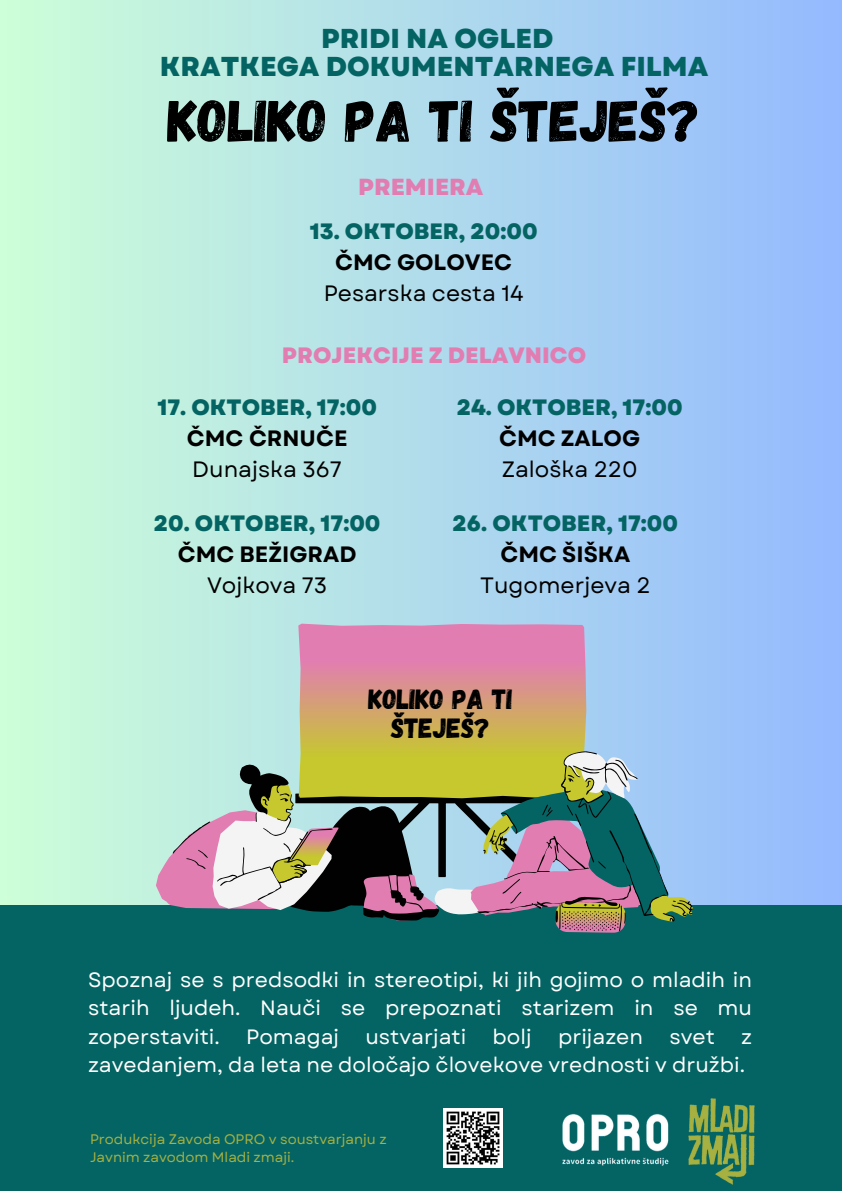
<style>
.page{position:relative;width:842px;height:1191px;background:#fff}
.page>*{position:absolute;margin:0;border:0;box-sizing:border-box;transform-origin:0 0}
.t1{font:58.7px "Gagalin";color:#000}
.t2{font:27.7px/28.9px "Gagalin";color:#000;text-align:center}
.t3{font:800 27.3px "Garet";color:#046463}
.t4{font:800 23.2px "Garet";color:#e27db2}
.t5{font:800 22.2px "Garet";color:#046463}
.t6{font:22.2px "Garet";color:#000}
.t7{font:700 22.2px "Garet";color:#000}
.t8{font:800 22.2px "Garet";color:#e27db2}
.t9{font:20.7px/28.5px "Garet";color:#fff;text-align:justify}
.t10{font:13.8px/18.7px "Garet";color:#a7b141}
</style>
<div class="page">
<div style="left:0;top:0;width:842px;height:1190px;background:linear-gradient(to right,#cdffd8,#94b9ff)"></div>
<div style="left:0;top:905px;width:842px;height:285px;background:#046463"></div>
<img style="left:562px;top:1114px;width:100px;height:52px">
<img style="left:662px;top:1098px;width:93px;height:87px">
<svg style="left:298px;top:623px;width:288px;height:128px;background:#d69989"></svg>
<svg style="left:156px;top:751px;width:537px;height:181px"></svg>
<img style="left:443px;top:1108px;width:59px;height:59px">
<p class="t3" style="left:321px;top:18px;width:234px">PRIDI NA OGLED</p>
<p class="t3" style="left:160px;top:47px;width:550px">KRATKEGA DOKUMENTARNEGA FILMA</p>
<p class="t1" style="left:168px;top:83px;width:534px">KOLIKO PA TI ŠTEJEŠ?</p>
<p class="t4" style="left:358px;top:171px;width:127px">PREMIERA</p>
<p class="t5" style="left:310px;top:215px;width:229px">13. OKTOBER, 20:00</p>
<p class="t7" style="left:335px;top:246px;width:178px">ČMC GOLOVEC</p>
<p class="t6" style="left:324px;top:277px;width:201px">Pesarska cesta 14</p>
<p class="t8" style="left:282px;top:339px;width:306px">PROJEKCIJE Z DELAVNICO</p>
<p class="t5" style="left:157px;top:391px;width:221px">17. OKTOBER, 17:00</p>
<p class="t7" style="left:187px;top:422px;width:162px">ČMC ČRNUČE</p>
<p class="t6" style="left:192px;top:453px;width:151px">Dunajska 367</p>
<p class="t5" style="left:154px;top:507px;width:228px">20. OKTOBER, 17:00</p>
<p class="t7" style="left:178px;top:538px;width:180px">ČMC BEŽIGRAD</p>
<p class="t6" style="left:207px;top:569px;width:122px">Vojkova 73</p>
<p class="t5" style="left:457px;top:391px;width:227px">24. OKTOBER, 17:00</p>
<p class="t7" style="left:499px;top:422px;width:143px">ČMC ZALOG</p>
<p class="t6" style="left:502px;top:453px;width:138px">Zaloška 220</p>
<p class="t5" style="left:453px;top:507px;width:227px">26. OKTOBER, 17:00</p>
<p class="t7" style="left:500px;top:538px;width:131px">ČMC ŠIŠKA</p>
<p class="t6" style="left:480px;top:569px;width:172px">Tugomerjeva 2</p>
<p class="t2" style="left:368px;top:683px;width:146px">KOLIKO PA TI<br>ŠTEJEŠ?</p>
<p class="t9" style="left:88px;top:965px;width:666px">Spoznaj se s predsodki in stereotipi, ki jih gojimo o mladih in starih ljudeh. Nauči se prepoznati starizem in se mu zoperstaviti.</p>
<p class="t9" style="left:246px;top:1022px;width:94px">Pomagaj</p>
<p class="t9" style="left:365px;top:1022px;width:102px">ustvarjati</p>
<p class="t9" style="left:493px;top:1022px;width:41px">bolj</p>
<p class="t9" style="left:558px;top:1022px;width:87px">prijazen</p>
<p class="t9" style="left:669px;top:1022px;width:47px">svet</p>
<p class="t9" style="left:88px;top:1022px;width:665px;text-indent:653px">z zavedanjem, da leta ne določajo človekove vrednosti v družbi.</p>
<p class="t10" style="left:90px;top:1129px;width:298px">Produkcija Zavoda OPRO v soustvarjanju z<br>Javnim zavodom Mladi zmaji.</p>
</div>
